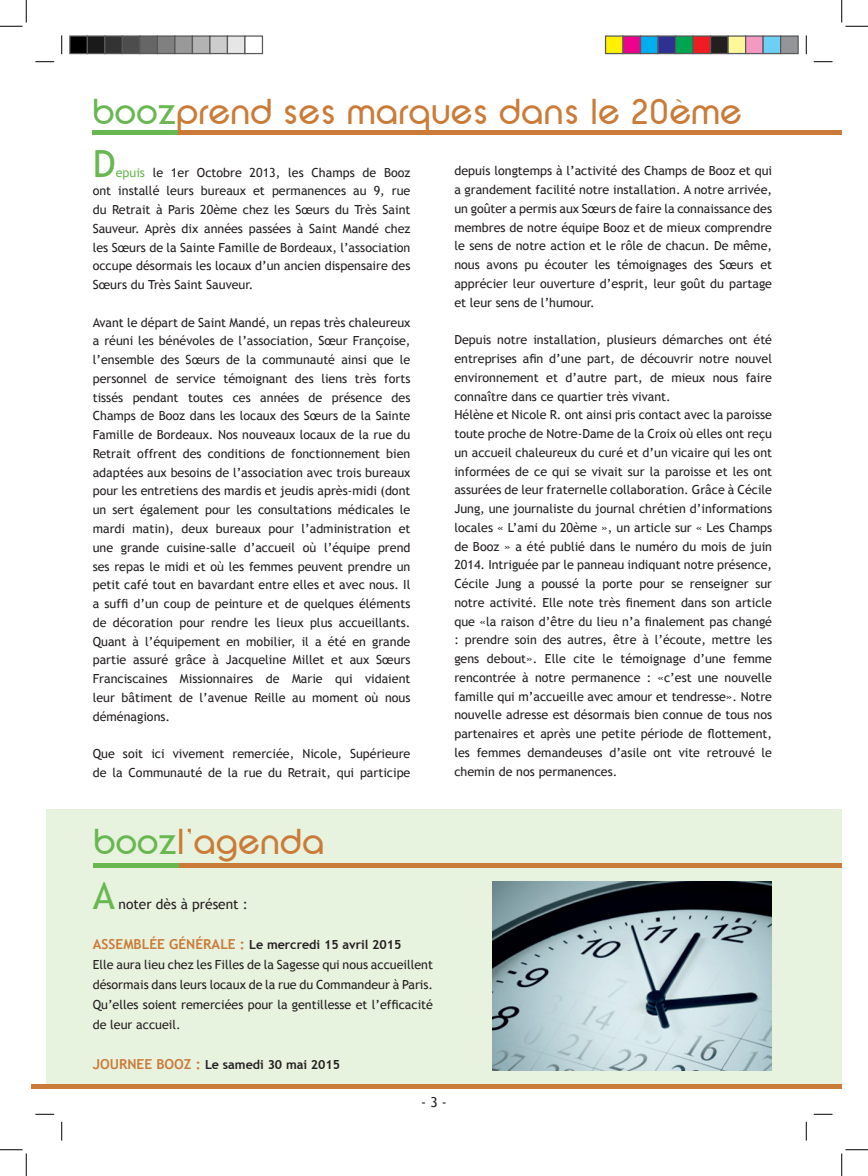
<style>
.page{position:relative;width:868px;height:1176px;background:#fff}
.page>*{position:absolute;margin:0;border:0;box-sizing:border-box;transform-origin:0 0}
.t1{font:37.5px "SF New Republic";letter-spacing:-.025em;color:#cb7b38}
.t2{font:37.5px "Trebuchet MS";color:#68b750}
.t3{font:13.75px "Trebuchet MS";color:#231f20}
.t4{font:12.5px/18.8px "Trebuchet MS";color:#231f20;text-align:justify}
.t5{font:700 12.5px "Trebuchet MS";color:#231f20}
.s1{color:#68b750}
.s2{font-weight:700;font-size:13.75px;color:#cb7b38}
.s3{font-weight:700}
.s4{font-size:13.75px;color:#cb7b38}
</style>
<div class="page">
<div style="left:31px;top:1084px;width:810px;height:5px;background:#cb7b38"></div>
<div style="left:46px;top:809px;width:795px;height:275px;background:#e7f2df"></div>
<div style="left:178px;top:130px;width:663px;height:5px;background:#cb7b38"></div>
<div style="left:92px;top:130px;width:86px;height:5px;background:#68b750"></div>
<div style="left:178px;top:863px;width:663px;height:5px;background:#cb7b38"></div>
<div style="left:93px;top:863px;width:85px;height:5px;background:#68b750"></div>
<img style="left:492px;top:881px;width:279px;height:189px">
<svg style="left:35px;top:61px;width:19px;height:1px"></svg>
<svg style="left:813px;top:61px;width:19px;height:1px"></svg>
<svg style="left:35px;top:1113px;width:19px;height:2px"></svg>
<svg style="left:813px;top:1113px;width:19px;height:2px"></svg>
<svg style="left:61px;top:35px;width:1px;height:19px"></svg>
<svg style="left:61px;top:1122px;width:1px;height:18px"></svg>
<svg style="left:805px;top:35px;width:2px;height:19px"></svg>
<svg style="left:805px;top:1122px;width:2px;height:18px"></svg>
<svg style="left:0;top:0;width:27px;height:27px"></svg>
<svg style="left:0;top:1149px;width:27px;height:27px"></svg>
<svg style="left:841px;top:0;width:26px;height:27px"></svg>
<svg style="left:841px;top:1149px;width:26px;height:27px"></svg>
<div style="left:70px;top:36px;width:17px;height:18px;background:#000"></div>
<div style="left:69px;top:35px;width:19px;height:19px;border:1px solid #595959"></div>
<div style="left:87px;top:36px;width:18px;height:18px;background:#1a1a1a"></div>
<div style="left:87px;top:35px;width:18px;height:19px;border:1px solid #595959"></div>
<div style="left:105px;top:36px;width:17px;height:18px;background:#333"></div>
<div style="left:104px;top:35px;width:19px;height:19px;border:1px solid #595959"></div>
<div style="left:122px;top:36px;width:18px;height:18px;background:#4d4d4d"></div>
<div style="left:122px;top:35px;width:18px;height:19px;border:1px solid #595959"></div>
<div style="left:140px;top:36px;width:17px;height:18px;background:#666"></div>
<div style="left:139px;top:35px;width:19px;height:19px;border:1px solid #595959"></div>
<div style="left:157px;top:36px;width:18px;height:18px;background:#808080"></div>
<div style="left:157px;top:35px;width:18px;height:19px;border:1px solid #595959"></div>
<div style="left:175px;top:36px;width:17px;height:18px;background:#999"></div>
<div style="left:174px;top:35px;width:19px;height:19px;border:1px solid #595959"></div>
<div style="left:192px;top:36px;width:18px;height:18px;background:#b3b3b3"></div>
<div style="left:192px;top:35px;width:18px;height:19px;border:1px solid #595959"></div>
<div style="left:210px;top:36px;width:17px;height:18px;background:#ccc"></div>
<div style="left:209px;top:35px;width:19px;height:19px;border:1px solid #595959"></div>
<div style="left:227px;top:36px;width:18px;height:18px;background:#e6e6e6"></div>
<div style="left:227px;top:35px;width:18px;height:19px;border:1px solid #595959"></div>
<div style="left:244px;top:35px;width:19px;height:19px;border:1px solid #595959"></div>
<div style="left:605px;top:36px;width:18px;height:18px;background:#fff101"></div>
<div style="left:605px;top:35px;width:18px;height:19px;border:1px solid #595959"></div>
<div style="left:623px;top:36px;width:17px;height:18px;background:#ed028c"></div>
<div style="left:622px;top:35px;width:19px;height:19px;border:1px solid #595959"></div>
<div style="left:640px;top:36px;width:18px;height:18px;background:#00aeef"></div>
<div style="left:640px;top:35px;width:18px;height:19px;border:1px solid #595959"></div>
<div style="left:658px;top:36px;width:17px;height:18px;background:#2e3092"></div>
<div style="left:657px;top:35px;width:19px;height:19px;border:1px solid #595959"></div>
<div style="left:675px;top:36px;width:18px;height:18px;background:#00a54f"></div>
<div style="left:675px;top:35px;width:18px;height:19px;border:1px solid #595959"></div>
<div style="left:693px;top:36px;width:17px;height:18px;background:#ee1d23"></div>
<div style="left:692px;top:35px;width:19px;height:19px;border:1px solid #595959"></div>
<div style="left:710px;top:36px;width:18px;height:18px;background:#231f20"></div>
<div style="left:710px;top:35px;width:18px;height:19px;border:1px solid #595959"></div>
<div style="left:728px;top:36px;width:17px;height:18px;background:#fff79a"></div>
<div style="left:727px;top:35px;width:19px;height:19px;border:1px solid #595959"></div>
<div style="left:745px;top:36px;width:18px;height:18px;background:#f499c2"></div>
<div style="left:745px;top:35px;width:18px;height:19px;border:1px solid #595959"></div>
<div style="left:763px;top:36px;width:17px;height:18px;background:#6bcff6"></div>
<div style="left:762px;top:35px;width:19px;height:19px;border:1px solid #595959"></div>
<div style="left:780px;top:36px;width:18px;height:18px;background:#939598"></div>
<div style="left:780px;top:35px;width:18px;height:19px;border:1px solid #595959"></div>
<h1 class="t1" style="left:92px;top:91px;width:652px"><span class="s1">booz</span>prend ses marques dans le 20ème</h1>
<p class="t4" style="left:454px;top:162px;width:319px">depuis longtemps à l’activité des Champs de Booz et qui a grandement facilité notre installation. A notre arrivée, un goûter a permis aux Sœurs de faire la connaissance des membres de notre équipe Booz et de mieux comprendre le sens de notre action et le rôle de chacun. De même, nous avons pu écouter les témoignages des Sœurs et apprécier leur ouverture d’esprit, leur goût du partage et leur sens de l’humour.</p>
<p class="t4" style="left:454px;top:331px;width:319px;text-align:left">Depuis notre installation, plusieurs démarches ont été entreprises afin d’une part, de découvrir notre nouvel environnement et d’autre part, de mieux nous faire connaître dans ce quartier très vivant.<br>Hélène et Nicole R. ont ainsi pris contact avec la paroisse toute proche de Notre-Dame de la Croix où elles ont reçu un accueil chaleureux du curé et d’un vicaire qui les ont informées de ce qui se vivait sur la paroisse et les ont assurées de leur fraternelle collaboration. Grâce à Cécile Jung, une journaliste du journal chrétien d’informations locales « L’ami du 20ème », un article sur « Les Champs de Booz » a été publié dans le numéro du mois de juin 2014. Intriguée par le panneau indiquant notre présence, Cécile Jung a poussé la porte pour se renseigner sur notre activité. Elle note très finement dans son article que «la raison d’être du lieu n’a finalement pas changé : prendre soin des autres, être à l’écoute, mettre les gens debout». Elle cite le témoignage d’une femme rencontrée à notre permanence : «c’est une nouvelle famille qui m’accueille avec amour et tendresse». Notre nouvelle adresse est désormais bien connue de tous nos partenaires et après une petite période de flottement, les femmes demandeuses d’asile ont vite retrouvé le chemin de nos permanences.</p>
<h1 class="t2" style="left:93px;top:141px;width:24px">D</h1>
<p class="t4" style="left:93px;top:163px;width:319px;text-indent:23px"><span class="s1">epuis</span> le 1er Octobre 2013, les Champs de Booz ont installé leurs bureaux et permanences au 9, rue du Retrait à Paris 20ème chez les Sœurs du Très Saint Sauveur. Après dix années passées à Saint Mandé chez les Sœurs de la Sainte Famille de Bordeaux, l’association occupe désormais les locaux d’un ancien dispensaire des Sœurs du Très Saint Sauveur.</p>
<p class="t4" style="left:93px;top:313px;width:319px">Avant le départ de Saint Mandé, un repas très chaleureux a réuni les bénévoles de l’association, Sœur Françoise, l’ensemble des Sœurs de la communauté ainsi que le personnel de service témoignant des liens très forts tissés pendant toutes ces années de présence des Champs de Booz dans les locaux des Sœurs de la Sainte Famille de Bordeaux. Nos nouveaux locaux de la rue du Retrait offrent des conditions de fonctionnement bien adaptées aux besoins de l’association avec trois bureaux pour les entretiens des mardis et jeudis après-midi (dont un sert également pour les consultations médicales le mardi matin), deux bureaux pour l’administration et une grande cuisine-salle d’accueil où l’équipe prend ses repas le midi et où les femmes peuvent prendre un petit café tout en bavardant entre elles et avec nous. Il a suffi d’un coup de peinture et de quelques éléments de décoration pour rendre les lieux plus accueillants.<br>Quant à l’équipement en mobilier, il a été en grande partie assuré grâce à Jacqueline Millet et aux Sœurs Franciscaines Missionnaires de Marie qui vidaient leur bâtiment de l’avenue Reille au moment où nous déménagions.</p>
<p class="t4" style="left:93px;top:744px;width:319px">Que soit ici vivement remerciée, Nicole, Supérieure de la Communauté de la rue du Retrait, qui participe</p>
<h1 class="t1" style="left:93px;top:821px;width:234px"><span class="s1">booz</span>l’agenda</h1>
<h1 class="t2" style="left:93px;top:873px;width:24px">A</h1>
<p class="t3" style="left:119px;top:896px;width:131px">noter dès à présent :</p>
<p class="t4" style="left:93px;top:935px;width:342px;line-height:20px;text-align:left"><span class="s2">ASSEMBLÉE GÉNÉRALE :</span> <span class="s3">Le mercredi 15 avril 2015<br></span>Elle aura lieu chez les Filles de la Sagesse qui nous accueillent désormais dans leurs locaux de la rue du Commandeur à Paris.<br>Qu’elles soient remerciées pour la gentillesse et l’efficacité de leur accueil.</p>
<p class="t5" style="left:93px;top:1057px;width:249px"><span class="s4">JOURNEE BOOZ :</span> Le samedi 30 mai 2015</p>
<p class="t3" style="left:421px;top:1094px;width:27px">- 3 -</p>
</div>
